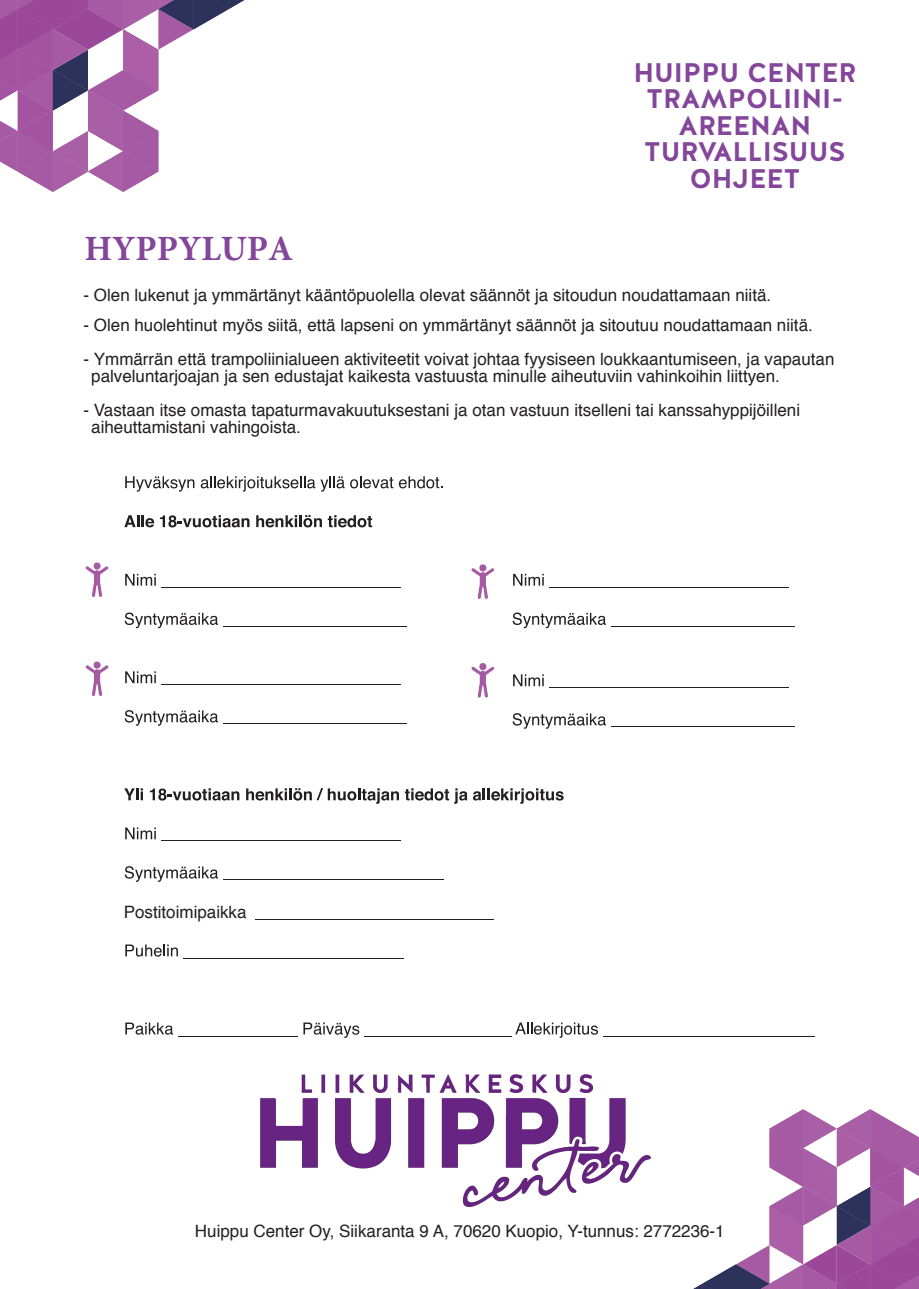
<style>
.page{position:relative;width:919px;height:1289px;background:#fff}
.page>*{position:absolute;margin:0;border:0;box-sizing:border-box;transform-origin:0 0}
.t1{font:700 35.55px "Minion Pro";color:#83469a}
.t2{font:600 26.85px/26.4px "Halis GR";color:#83469a;text-align:center}
.t3{font:16.95px/17px "Helvetica";color:#231f20}
.t4{font:16.95px "Helvetica";color:#221e1f}
</style>
<div class="page">
<svg style="left:695px;top:1109px;width:223px;height:179px"></svg>
<svg style="left:0;top:0;width:244px;height:192px"></svg>
<svg style="left:125px;top:476px;width:69px;height:15px"></svg>
<svg style="left:201px;top:476px;width:192px;height:15px"></svg>
<svg style="left:399px;top:476px;width:43px;height:12px"></svg>
<svg style="left:124px;top:515px;width:30px;height:12px"></svg>
<svg style="left:160px;top:515px;width:89px;height:12px"></svg>
<svg style="left:256px;top:515px;width:66px;height:12px"></svg>
<svg style="left:328px;top:515px;width:44px;height:12px"></svg>
<svg style="left:125px;top:574px;width:275px;height:14px"></svg>
<svg style="left:125px;top:612px;width:281px;height:16px"></svg>
<svg style="left:513px;top:574px;width:30px;height:11px"></svg>
<svg style="left:549px;top:587px;width:239px;height:1px"></svg>
<svg style="left:512px;top:612px;width:282px;height:16px"></svg>
<svg style="left:513px;top:674px;width:30px;height:12px"></svg>
<svg style="left:549px;top:687px;width:239px;height:1px"></svg>
<svg style="left:512px;top:713px;width:282px;height:15px"></svg>
<svg style="left:125px;top:671px;width:275px;height:14px"></svg>
<svg style="left:125px;top:710px;width:281px;height:15px"></svg>
<svg style="left:124px;top:788px;width:19px;height:12px"></svg>
<svg style="left:150px;top:788px;width:89px;height:12px"></svg>
<svg style="left:246px;top:788px;width:153px;height:15px"></svg>
<svg style="left:405px;top:788px;width:62px;height:15px"></svg>
<svg style="left:473px;top:788px;width:90px;height:15px"></svg>
<svg style="left:125px;top:827px;width:275px;height:14px"></svg>
<svg style="left:125px;top:866px;width:318px;height:15px"></svg>
<svg style="left:255px;top:919px;width:238px;height:1px"></svg>
<svg style="left:125px;top:944px;width:53px;height:13px"></svg>
<svg style="left:125px;top:1022px;width:49px;height:13px"></svg>
<svg style="left:303px;top:1022px;width:511px;height:15px"></svg>
<div style="left:93px;top:562px;width:8px;height:8px;background:#a65aa4;border-radius:4px"></div>
<svg style="left:86px;top:566px;width:22px;height:31px"></svg>
<div style="left:93px;top:661px;width:8px;height:8px;background:#a65aa4;border-radius:4px"></div>
<svg style="left:86px;top:665px;width:22px;height:31px"></svg>
<svg style="left:478px;top:564px;width:8px;height:7px"></svg>
<svg style="left:471px;top:568px;width:23px;height:31px"></svg>
<svg style="left:478px;top:662px;width:8px;height:8px"></svg>
<svg style="left:471px;top:667px;width:23px;height:31px"></svg>
<img style="left:260px;top:1074px;width:390px;height:132px">
<h1 class="t1" style="left:84px;top:224px;width:210px">HYPPYLUPA</h1>
<h2 class="t2" style="left:633px;top:60px;width:225px">HUIPPU CENTER<br>TRAMPOLIINI-<br>AREENAN<br>TURVALLISUUS<br>OHJEET</h2>
<p class="t3" style="left:83px;top:287px;width:689px">- Olen lukenut ja ymmärtänyt kääntöpuolella olevat säännöt ja sitoudun noudattamaan niitä.</p>
<p class="t3" style="left:83px;top:317px;width:730px">- Olen huolehtinut myös siitä, että lapseni on ymmärtänyt säännöt ja sitoutuu noudattamaan niitä.</p>
<p class="t3" style="left:91px;top:351px;width:744px;text-indent:-8px">- Ymmärrän että trampoliinialueen aktiviteetit voivat johtaa fyysiseen loukkaantumiseen, ja vapautan palveluntarjoajan ja sen edustajat kaikesta vastuusta minulle aiheutuviin vahinkoihin liittyen.</p>
<p class="t3" style="left:91px;top:402px;width:710px;text-indent:-8px">- Vastaan itse omasta tapaturmavakuutuksestani ja otan vastuun itselleni tai kanssahyppijöilleni aiheuttamistani vahingoista.</p>
<p class="t4" style="left:124px;top:899px;width:124px">Postitoimipaikka</p>
<p class="t3" style="left:195px;top:1223px;width:531px">Huippu Center Oy, Siikaranta 9 A, 70620 Kuopio, Y-tunnus: 2772236-1</p>
</div>
